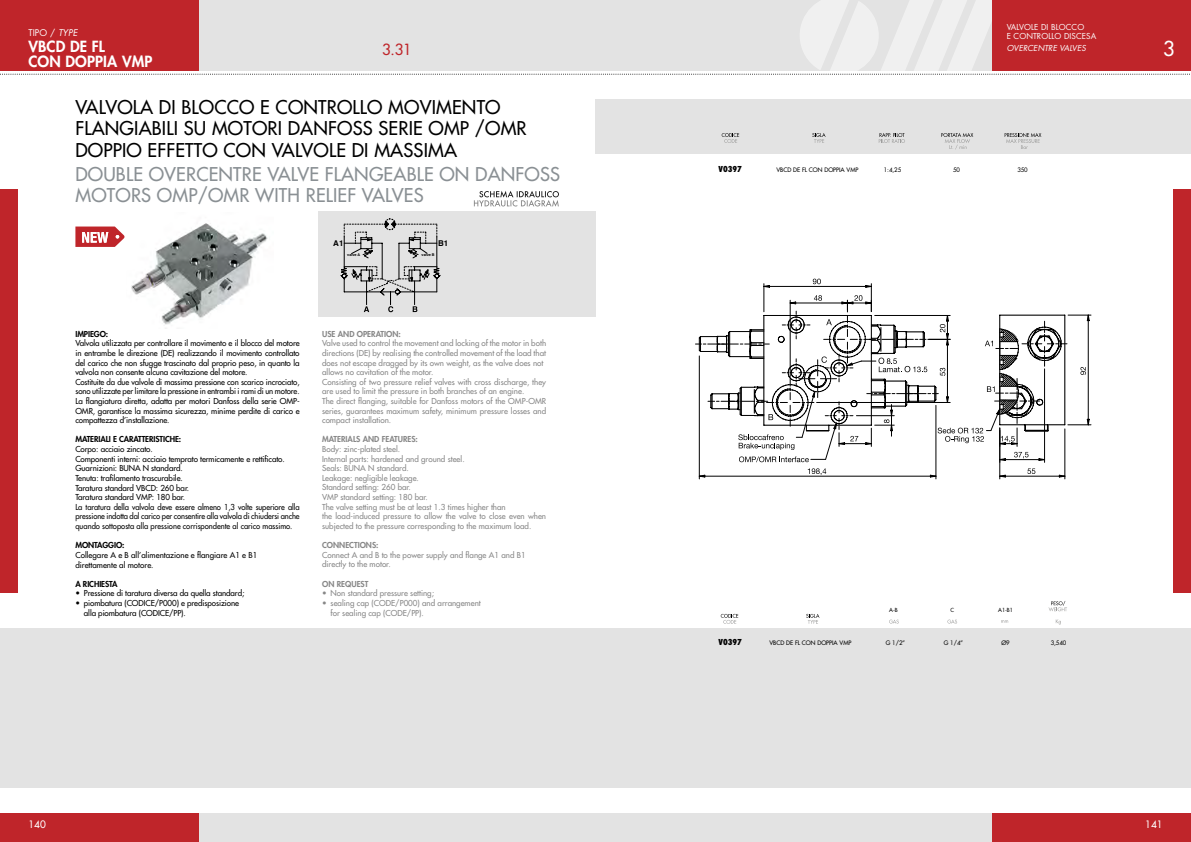
<style>
.page{position:relative;width:1191px;height:842px;background:#fff}
.page>*{position:absolute;margin:0;border:0;box-sizing:border-box;transform-origin:0 0}
.t1{font:500 20px "Futura Std";color:#fff}
.t2{font:500 18.5px/21.5px "Futura Std";letter-spacing:.01em;color:#000}
.t3{font:500 18.5px/21px "Futura Std";letter-spacing:.01em;color:#8a9094}
.t4{font:800 15px "Futura Std";letter-spacing:.01em;color:#fff}
.t5{font:500 15px "Futura Std";color:#bf252a}
.t6{font:500 10px "Futura Std";letter-spacing:.005em;color:#fff}
.t7{font:9px "Futura Std";color:#fff}
.t8{font:500 8px/9.6px "Futura Std";letter-spacing:-.01em;color:#000}
.t9{font:500 8px/9.6px "Futura Std";color:#878787}
.t10{font:800 8px "Futura Std";color:#878787}
.t11{font:800 8px "Futura Std";letter-spacing:-.01em;color:#000}
.t12{font:8px/9px "Futura Std";letter-spacing:.01em;color:#fff}
.t13{font:italic 8px "Futura Std";letter-spacing:.01em;color:#fff}
.t14{font:800 condensed 8px "Futura Std";color:#000}
.t15{font:700 8px "Helvetica";color:#000}
.t16{font:500 6px "Futura Std";color:#000}
.t17{font:500 5.5px "Futura Std";color:#000}
.t18{font:700 3.7px "Helvetica";letter-spacing:-.005em;color:#000}
.s1{font-style:italic}
</style>
<div class="page">
<img style="left:131px;top:223px;width:137px;height:106px">
<div style="left:318px;top:211px;width:277px;height:106px;background:#e3e3e3"></div>
<svg style="left:474px;top:191px;width:85px;height:16px"></svg>
<div style="left:0;top:628px;width:1191px;height:160px;background:#e3e3e3"></div>
<div style="left:595px;top:99px;width:596px;height:55px;background:#e3e3e3"></div>
<div style="left:0;top:814px;width:595px;height:28px;background:#e3e3e3"></div>
<div style="left:595px;top:814px;width:596px;height:28px;background:#e3e3e3"></div>
<div style="left:0;top:814px;width:198px;height:28px;background:#bf252a"></div>
<div style="left:992px;top:814px;width:199px;height:28px;background:#bf252a"></div>
<svg style="left:0;top:0;width:1191px;height:75px;background:#d9a8aa"></svg>
<div style="left:0;top:189px;width:17px;height:403px;background:#bf252a"></div>
<div style="left:1174px;top:189px;width:17px;height:403px;background:#bf252a"></div>
<svg style="left:812px;top:133px;width:13px;height:10px"></svg>
<svg style="left:878px;top:133px;width:27px;height:10px"></svg>
<svg style="left:941px;top:133px;width:32px;height:17px"></svg>
<svg style="left:1004px;top:133px;width:37px;height:16px"></svg>
<svg style="left:721px;top:133px;width:18px;height:10px"></svg>
<svg style="left:720px;top:614px;width:18px;height:10px"></svg>
<svg style="left:806px;top:614px;width:13px;height:10px"></svg>
<svg style="left:889px;top:619px;width:9px;height:4px"></svg>
<svg style="left:947px;top:619px;width:10px;height:4px"></svg>
<svg style="left:1001px;top:620px;width:7px;height:3px"></svg>
<svg style="left:1048px;top:601px;width:19px;height:10px"></svg>
<svg style="left:1055px;top:619px;width:6px;height:5px"></svg>
<svg style="left:340px;top:218px;width:101px;height:94px"></svg>
<hr style="left:699px;top:356px;width:1px;height:123px;background:#000">
<hr style="left:935px;top:405px;width:1px;height:74px;background:#000">
<svg style="left:807px;top:468px;width:19px;height:7px"></svg>
<hr style="left:699px;top:476px;width:237px;height:1px;background:#000">
<hr style="left:999px;top:428px;width:1px;height:51px;background:#000">
<hr style="left:1064px;top:429px;width:1px;height:50px;background:#000">
<svg style="left:1027px;top:468px;width:8px;height:6px"></svg>
<hr style="left:999px;top:476px;width:65px;height:1px;background:#000">
<svg style="left:695px;top:279px;width:396px;height:183px"></svg>
<hr style="left:1088px;top:315px;width:1px;height:110px;background:#000">
<svg style="left:75px;top:227px;width:50px;height:20px"></svg>
<p class="t7" style="left:28px;top:27px;width:51px">TIPO / <span class="s1">TYPE</span></p>
<p class="t12" style="left:1006px;top:22px;width:91px">VALVOLE DI BLOCCO<br>E CONTROLLO DISCESA</p>
<p class="t13" style="left:1006px;top:43px;width:81px">OVERCENTRE VALVES</p>
<h3 class="t4" style="left:28px;top:37px;width:78px">VBCD DE FL</h3>
<h3 class="t5" style="left:382px;top:40px;width:31px">3.31</h3>
<h3 class="t4" style="left:28px;top:52px;width:126px">CON DOPPIA VMP</h3>
<h2 class="t2" style="left:75px;top:97px;width:453px">VALVOLA DI BLOCCO E CONTROLLO MOVIMENTO<br>FLANGIABILI SU MOTORI DANFOSS SERIE OMP /OMR<br>DOPPIO EFFETTO CON VALVOLE DI MASSIMA</h2>
<h2 class="t3" style="left:75px;top:164px;width:486px">DOUBLE OVERCENTRE VALVE FLANGEABLE ON DANFOSS<br>MOTORS OMP/OMR WITH RELIEF VALVES</h2>
<p class="t15" style="left:333px;top:237px;width:12px">A1</p>
<p class="t15" style="left:438px;top:237px;width:12px">B1</p>
<p class="t18" style="left:347px;top:252px;width:14px">valve A</p>
<p class="t18" style="left:421px;top:252px;width:14px">valve B</p>
<p class="t11" style="left:75px;top:329px;width:34px">IMPIEGO:</p>
<p class="t8" style="left:75px;top:339px;width:226px">Valvola utilizzata per controllare il movimento e il blocco del motore in entrambe le direzione (DE) realizzando il movimento controllato del carico che non sfugge trascinato dal proprio peso, in quanto la valvola non consente alcuna cavitazione del motore.<br>Costituite da due valvole di massima pressione con scarico incrociato, sono utilizzate per limitare la pressione in entrambi i rami di un motore.<br>La flangiatura diretta, adatta per motori Danfoss della serie OMP-OMR, garantisce la massima sicurezza, minime perdite di carico e compattezza d’installazione.</p>
<p class="t11" style="left:75px;top:434px;width:107px">MATERIALI E CARATTERISTICHE:</p>
<p class="t8" style="left:75px;top:444px;width:226px">Corpo: acciaio zincato.<br>Componenti interni: acciaio temprato termicamente e rettificato.<br>Guarnizioni: BUNA N standard.<br>Tenuta: trafilamento trascurabile.<br>Taratura standard VBCD: 260 bar.<br>Taratura standard VMP: 180 bar.<br>La taratura della valvola deve essere almeno 1,3 volte superiore alla pressione indotta dal carico per consentire alla valvola di chiudersi anche quando sottoposta alla pressione corrispondente al carico massimo.</p>
<p class="t11" style="left:75px;top:540px;width:51px">MONTAGGIO:</p>
<p class="t8" style="left:75px;top:550px;width:183px">Collegare A e B all’alimentazione e flangiare A1 e B1 direttamente al motore.</p>
<p class="t11" style="left:75px;top:579px;width:44px">A RICHIESTA</p>
<p class="t8" style="left:75px;top:589px;width:170px">• Pressione di taratura diversa da quella standard;</p>
<p class="t8" style="left:84px;top:598px;width:157px;text-indent:-9px">• piombatura (CODICE/P000) e predisposizione alla piombatura (CODICE/PP).</p>
<p class="t10" style="left:322px;top:329px;width:80px">USE AND OPERATION:</p>
<p class="t9" style="left:322px;top:339px;width:225px">Valve used to control the movement and locking of the motor in both directions (DE) by realising the controlled movement of the load that does not escape dragged by its own weight, as the valve does not allows no cavitation of the motor.<br>Consisting of two pressure relief valves with cross discharge, they are used to limit the pressure in both branches of an engine.<br>The direct flanging, suitable for Danfoss motors of the OMP-OMR series, guarantees maximum safety, minimum pressure losses and compact installation.</p>
<p class="t10" style="left:322px;top:434px;width:97px">MATERIALS AND FEATURES:</p>
<p class="t9" style="left:322px;top:444px;width:225px">Body: zinc-plated steel.<br>Internal parts: hardened and ground steel.<br>Seals: BUNA N standard.<br>Leakage: negligible leakage.<br>Standard setting: 260 bar.<br>VMP standard setting: 180 bar.<br>The valve setting must be at least 1.3 times higher than<br>the load-induced pressure to allow the valve to close even when subjected to the pressure corresponding to the maximum load.</p>
<p class="t10" style="left:322px;top:540px;width:58px">CONNECTIONS:</p>
<p class="t9" style="left:322px;top:550px;width:205px">Connect A and B to the power supply and flange A1 and B1 directly to the motor.</p>
<p class="t10" style="left:322px;top:579px;width:48px">ON REQUEST</p>
<p class="t9" style="left:322px;top:589px;width:113px">• Non standard pressure setting;</p>
<p class="t9" style="left:331px;top:598px;width:152px;text-indent:-9px">• sealing cap (CODE/P000) and arrangement for sealing cap (CODE/PP).</p>
<p class="t14" style="left:718px;top:164px;width:25px">V0397</p>
<p class="t16" style="left:776px;top:166px;width:84px">VBCD DE FL CON DOPPIA VMP</p>
<p class="t16" style="left:884px;top:166px;width:19px">1:4,25</p>
<p class="t16" style="left:953px;top:166px;width:8px">50</p>
<p class="t16" style="left:1017px;top:166px;width:12px">350</p>
<p class="t17" style="left:889px;top:606px;width:10px">A-B</p>
<p class="t17" style="left:950px;top:606px;width:5px">C</p>
<p class="t17" style="left:998px;top:606px;width:16px">A1-B1</p>
<p class="t14" style="left:718px;top:637px;width:25px">V0397</p>
<p class="t16" style="left:769px;top:639px;width:84px">VBCD DE FL CON DOPPIA VMP</p>
<p class="t16" style="left:886px;top:639px;width:21px">G 1/2”</p>
<p class="t16" style="left:944px;top:639px;width:21px">G 1/4”</p>
<p class="t16" style="left:1001px;top:639px;width:10px">Ø9</p>
<p class="t16" style="left:1050px;top:639px;width:17px">3,540</p>
<h1 class="t1" style="left:1163px;top:36px;width:13px">3</h1>
<p class="t6" style="left:28px;top:818px;width:19px">140</p>
<p class="t6" style="left:1145px;top:818px;width:19px">141</p>
</div>
